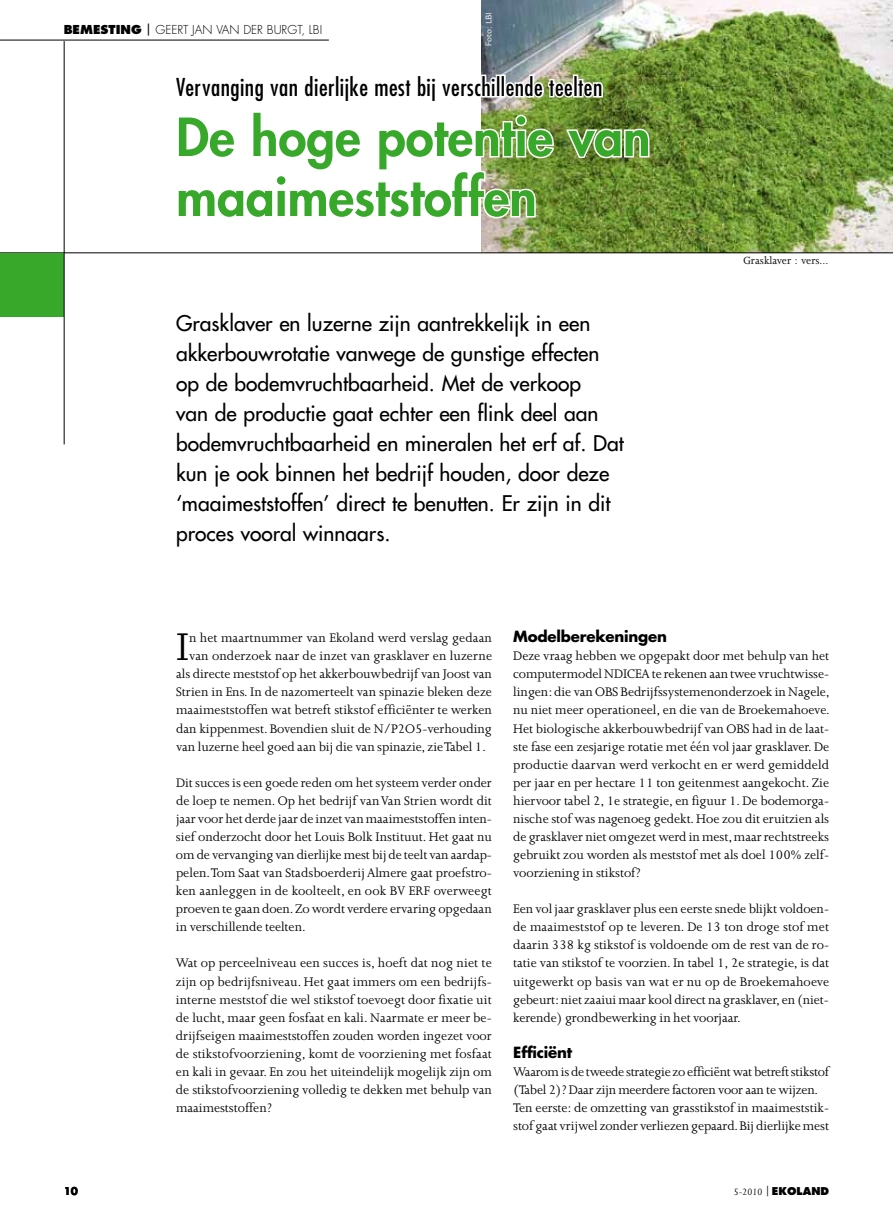
<style>
.page{position:relative;width:893px;height:1212px;background:#fff}
.page>*{position:absolute;margin:0;border:0;box-sizing:border-box;transform-origin:0 0}
.t1{font:800 51px/60px "Futura Std";color:#37a829}
.t2{font:44.4px "Joanna MT Std";color:#000}
.t3{font:condensed 24px "Futura Std";letter-spacing:.02em;color:#000}
.t4{font:500 21px/30px "Futura Std";color:#000}
.t5{font:700 15px "Futura Std";letter-spacing:-.015em;color:#000}
.t6{font:14.25px/18px "Joanna MT Std";letter-spacing:-.005em;color:#000;text-align:justify}
.t7{font:300 12px "Futura Std";color:#000}
.t8{font:12px "Joanna MT Std";color:#000}
.t9{font:800 12px "Futura Std";color:#000}
.t10{font:800 10.5px "Futura Std";color:#000}
.t11{font:700 10.5px "Futura Std";color:#000}
.t12{font:9px "Legacy Sans Std";letter-spacing:-.005em;color:#fff}
.s1{font-weight:800}
.s2{font-weight:500}
.s3{font-family:"Joanna MT Std";font-weight:400;font-style:italic}
</style>
<div class="page">
<img style="left:481px;top:0;width:412px;height:252px">
<hr style="left:0;top:252px;width:893px;height:1px;background:#000">
<div style="left:0;top:253px;width:64px;height:64px;background:#37a829"></div>
<hr style="left:64px;top:41px;width:1px;height:403px;background:#000">
<hr style="left:0;top:40px;width:329px;height:1px;background:#000">
<img style="left:481px;top:73px;width:170px;height:147px">
<p class="t9" style="left:64px;top:22px;width:19px">BEME</p>
<p class="t9" style="left:101px;top:22px;width:17px">STIN</p>
<p class="t7" style="left:131px;top:22px;width:33px"><span class="s1">G</span> <span class="s2">|</span> GEE</p>
<p class="t7" style="left:178px;top:22px;width:23px">RT JAN</p>
<p class="t7" style="left:216px;top:22px;width:9px">VAN</p>
<p class="t7" style="left:243px;top:22px;width:78px">DE R BU RGT, LBI</p>
<p class="t12" style="left:483px;top:46px;width:36px;rotate:-90deg">Foto: LBI</p>
<h3 class="t3" style="left:176px;top:73px;width:428px">Vervanging van dierlijke mest bij verschillende teelten</h3>
<h1 class="t1" style="left:176px;top:107px;width:476px">De hoge potentie van maaimeststoffen</h1>
<p class="t4" style="left:176px;top:308px;width:449px">Grasklaver en luzerne zijn aantrekkelijk in een akkerbouwrotatie vanwege de gunstige effecten op de bodemvruchtbaarheid. Met de verkoop<br>van de productie gaat echter een flink deel aan bodemvruchtbaarheid en mineralen het erf af. Dat kun je ook binnen het bedrijf houden, door deze ‘maaimeststoffen’ direct te benutten. Er zijn in dit proces vooral winnaars.</p>
<p class="t8" style="left:743px;top:254px;width:86px">Grasklaver : vers...</p>
<h2 class="t2" style="left:176px;top:623px;width:14px">I</h2>
<p class="t6" style="left:189px;top:629px;width:304px">n het maartnummer van Ekoland werd verslag gedaan</p>
<p class="t6" style="left:189px;top:647px;width:305px">van onderzoek naar de inzet van grasklaver en luzerne</p>
<p class="t6" style="left:176px;top:665px;width:317px">als directe meststof op het akkerbouwbedrijf van Joost van</p>
<p class="t6" style="left:176px;top:683px;width:317px">Strien in Ens. In de nazomerteelt van spinazie bleken deze</p>
<p class="t6" style="left:176px;top:701px;width:317px">maaimeststoffen wat betreft stikstof efficiënter te werken</p>
<p class="t6" style="left:176px;top:719px;width:317px">dan kippenmest. Bovendien sluit de N/P2O5-verhouding</p>
<p class="t6" style="left:176px;top:737px;width:311px">van luzerne heel goed aan bij die van spinazie, zieTabel 1.</p>
<p class="t6" style="left:176px;top:773px;width:317px">Dit succes is een goede reden om het systeem verder onder de loep te nemen. Op het bedrijf vanVan Strien wordt dit jaar voor het derde jaar de inzet van maaimeststoffen inten&shy;sief onderzocht door het Louis Bolk Instituut. Het gaat nu om de vervanging van dierlijke mest bij de teelt van aardap&shy;pelen.Tom Saat van StadsboerderijAlmere gaat proefstro&shy;ken aanleggen in de koolteelt, en ook BV ERF overweegt proeven te gaan doen.Zowordt verdere ervaring opgedaan in verschillende teelten.</p>
<p class="t6" style="left:176px;top:954px;width:318px">Wat op perceelniveau een succes is, hoeft dat nog niet te zijn op bedrijfsniveau. Het gaat immers om een bedrijfs&shy;interne meststof die wel stikstof toevoegt door fixatie uit de lucht, maar geen fosfaat en kali. Naarmate er meer be&shy;drijfseigen maaimeststoffen zouden worden ingezet voor de stikstofvoorziening, komt de voorziening met fosfaat en kali in gevaar. En zou het uiteindelijk mogelijk zijn om de stikstofvoorziening volledig te dekken met behulp van maaimeststoffen?</p>
<p class="t5" style="left:513px;top:626px;width:155px">Modelberekeningen</p>
<p class="t6" style="left:513px;top:647px;width:318px">Deze vraag hebben we opgepakt door met behulp van het computermodel NDICEAte rekenen aan twee vruchtwisse&shy;lingen:die van OBS Bedrijfssystemenonderzoek in Nagele, nu niet meer operationeel, en die van de Broekemahoeve.<br>Het biologische akkerbouwbedrijf van OBS had in de laat&shy;ste fase een zesjarige rotatie met één vol jaar grasklaver. De productie daarvan werd verkocht en er werd gemiddeld per jaar en per hectare 11 ton geitenmest aangekocht. Zie hiervoor tabel 2, 1e strategie, en figuur 1. De bodemorga&shy;nische stof was nagenoeg gedekt.Hoe zou dit eruitzien als de grasklaver niet omgezet werd in mest,maar rechtstreeks gebruikt zou worden als meststof met als doel 100% zelf&shy;voorziening in stikstof?</p>
<p class="t6" style="left:513px;top:900px;width:317px">Een vol jaar grasklaver plus een eerste snede blijkt voldoen&shy;de maaimeststof op te leveren. De 13 ton droge stof met daarin 338 kg stikstof is voldoende om de rest van de ro&shy;tatie van stikstof te voorzien. In tabel 1, 2e strategie, is dat uitgewerkt op basis van wat er nu op de Broekemahoeve gebeurt:niet zaaiui maar kool direct na grasklaver, en (niet&shy;kerende) grondbewerking in het voorjaar.</p>
<p class="t5" style="left:513px;top:1042px;width:61px">Efficiënt</p>
<p class="t6" style="left:513px;top:1063px;width:317px;text-align:left">Waaromisde tweede strategie zoefficiëntwatbetreftstikstof (Tabel 2)? Daar zijn meerdere factoren voor aan te wijzen.<br>Ten eerste: de omzetting van grasstikstof in maaimeststik&shy;stof gaat vrijwel zonder verliezen gepaard.Bij dierlijke mest</p>
<p class="t11" style="left:64px;top:1184px;width:16px">10</p>
<p class="t10" style="left:734px;top:1184px;width:97px"><span class="s3">5-2010</span> <span class="s2">|</span> EKOLAND</p>
</div>
